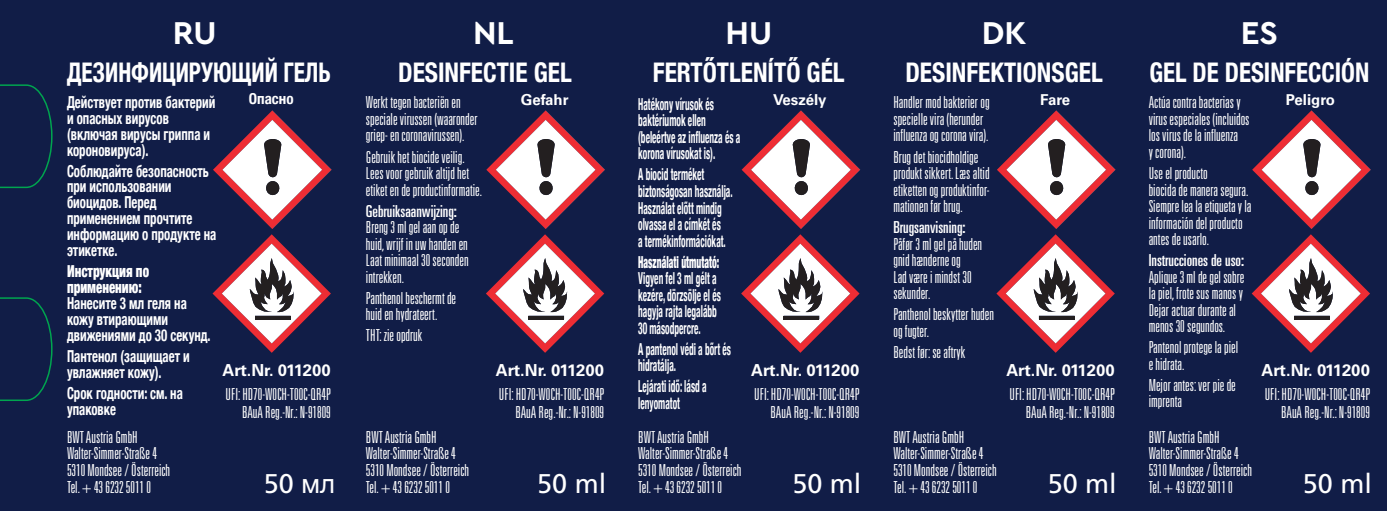
<style>
.page{position:relative;width:1387px;height:511px;background:#fff}
.page>*{position:absolute;margin:0;border:0;box-sizing:border-box;transform-origin:0 0}
.t1{font:700 33px "Cera PRO";letter-spacing:-.005em;color:#fff}
.t2{font:700 condensed 27px "Helvetica Neue";color:#fff;scale:.94 1}
.t3{font:27px "Frutiger LT";color:#fff}
.t4{font:700 condensed 27px "Helvetica Neue";color:#fff;scale:.86 1}
.t5{font:700 condensed 27px "Helvetica Neue";color:#fff;scale:.92 1}
.t6{font:300 ultra-condensed 16.5px/16.5px "Univers";color:#fff}
.t7{font:700 condensed 16.5px/16.5px "Helvetica Neue";color:#fff;scale:.57 1}
.t8{font:700 condensed 16.5px/15.9px "Helvetica Neue";color:#fff;scale:.78 1}
.t9{font:700 16.5px "Univers LT Std";color:#fff}
.t10{font:ultra-condensed 16.5px "Univers";color:#fff}
.t11{font:900 condensed 16.5px/15.9px "Helvetica Neue";color:#fff;scale:.78 1}
.t12{font:900 condensed 16.5px "Helvetica Neue";color:#fff;scale:.57 1}
.t13{font:700 15px "Univers LT Std";color:#fff}
.t14{font:700 condensed 15px "Helvetica Neue";color:#fff}
.s1{font-family:"Helvetica Neue"}
</style>
<div class="page">
<div style="left:0;top:0;width:1386px;height:510px;background:#111d47"></div>
<svg style="left:996px;top:110px;width:119px;height:242px"></svg>
<svg style="left:1038px;top:315px;width:36px;height:4px"></svg>
<svg style="left:741px;top:110px;width:119px;height:242px"></svg>
<svg style="left:783px;top:315px;width:36px;height:4px"></svg>
<svg style="left:486px;top:110px;width:119px;height:242px"></svg>
<svg style="left:528px;top:315px;width:36px;height:4px"></svg>
<svg style="left:1251px;top:110px;width:119px;height:242px"></svg>
<svg style="left:1293px;top:315px;width:36px;height:4px"></svg>
<svg style="left:212px;top:110px;width:119px;height:242px"></svg>
<svg style="left:255px;top:315px;width:36px;height:4px"></svg>
<svg style="left:0;top:84px;width:53px;height:105px"></svg>
<svg style="left:0;top:297px;width:53px;height:104px"></svg>
<h1 class="t1" style="left:173px;top:11px;width:45px">RU</h1>
<h1 class="t1" style="left:473px;top:11px;width:42px">NL</h1>
<h1 class="t1" style="left:725px;top:11px;width:48px">HU</h1>
<h1 class="t1" style="left:981px;top:11px;width:46px">DK</h1>
<h1 class="t1" style="left:1240px;top:11px;width:39px">ES</h1>
<h2 class="t2" style="left:653px;top:49px;width:205px">FERTŐTLENÍTŐ GÉL</h2>
<p class="t13" style="left:773px;top:91px;width:55px">Veszély</p>
<h2 class="t4" style="left:67px;top:49px;width:308px">ДЕЗИНФИЦИРУЮЩИЙ ГЕЛЬ</h2>
<h2 class="t2" style="left:398px;top:49px;width:186px">DESINFECTIE GEL</h2>
<h2 class="t5" style="left:1149px;top:49px;width:240px">GEL DE DESINFECCIÓN</h2>
<p class="t13" style="left:520px;top:91px;width:49px">Gefahr</p>
<h2 class="t2" style="left:905px;top:49px;width:211px">DESINFEKTIONSGEL</h2>
<p class="t6" style="left:893px;top:94px;width:98px">Handler mod bakterier og</p>
<p class="t13" style="left:1040px;top:91px;width:31px">Fare</p>
<p class="t6" style="left:893px;top:110px;width:97px">specielle vira (herunder influenza og corona vira).</p>
<p class="t6" style="left:893px;top:148px;width:98px">Brug det biocidholdige produkt sikkert. Læs altid etiketten og produktinfor&shy;mationen før brug.</p>
<p class="t10" style="left:893px;top:218px;width:74px">Brugsanvisning:</p>
<p class="t6" style="left:893px;top:235px;width:90px">Påfør 3 ml gel på huden gnid hænderne og<br>Lad være i mindst 30 sekunder.</p>
<p class="t6" style="left:893px;top:305px;width:102px">Panthenol beskytter huden og fugter.</p>
<p class="t6" style="left:893px;top:343px;width:74px">Bedst før: se aftryk</p>
<p class="t9" style="left:1006px;top:360px;width:110px">Art.Nr. 011200</p>
<p class="t6" style="left:1009px;top:384px;width:107px;line-height:18px;text-align:right">UFI: HD70-W0CH-T00C-QR4P<br>BAuA Reg.-Nr.: N-91809</p>
<p class="t14" style="left:249px;top:86px;width:46px">Опасно</p>
<p class="t13" style="left:1285px;top:91px;width:51px">Peligro</p>
<p class="t8" style="left:67px;top:93px;width:192px">Действует против бактерий и опасных вирусов (включая вирусы гриппа и короновируса).</p>
<p class="t8" style="left:67px;top:161px;width:193px">Соблюдайте безопасность при использовании биоцидов. Перед применением прочтите информацию о продукте на этикетке.</p>
<p class="t11" style="left:67px;top:262px;width:107px">Инструкция по применению:</p>
<p class="t8" style="left:67px;top:294px;width:186px">Нанесите 3 мл геля на кожу втирающими движениями до 30 секунд.</p>
<p class="t8" style="left:67px;top:346px;width:159px">Пантенол (защищает и увлажняет кожу).</p>
<p class="t8" style="left:67px;top:383px;width:150px">Срок годности: см. на упаковке</p>
<p class="t6" style="left:366px;top:94px;width:113px">Werkt tegen bacteriën en speciale virussen (waaronder griep- en coronavirussen).</p>
<p class="t6" style="left:366px;top:148px;width:118px">Gebruik het biocide veilig.<br>Lees voor gebruik altijd het etiket en de productinformatie.</p>
<p class="t10" style="left:366px;top:201px;width:93px">Gebruiksaanwijzing:</p>
<p class="t6" style="left:366px;top:218px;width:104px">Breng 3 ml gel aan op de huid, wrijf in uw handen en<br>Laat minimaal 30 seconden intrekken.</p>
<p class="t6" style="left:366px;top:289px;width:92px">Panthenol beschermt de huid en hydrateert.</p>
<p class="t6" style="left:366px;top:326px;width:58px">THT: zie opdruk</p>
<p class="t6" style="left:1148px;top:94px;width:102px">Actúa contra bacterias y virus especiales (incluidos los virus de la influenza<br>y corona).</p>
<p class="t6" style="left:1148px;top:164px;width:104px">Use el producto<br>biocida de manera segura.<br>Siempre lea la etiqueta y la información del producto antes de usarlo.</p>
<p class="t10" style="left:1148px;top:251px;width:97px">Instrucciones de uso:</p>
<p class="t6" style="left:1148px;top:268px;width:97px">Aplique 3 ml de gel sobre la piel, frote sus manos y<br>Dejar actuar durante al menos 30 segundos.</p>
<p class="t6" style="left:1148px;top:338px;width:91px">Pantenol protege la piel e hidrata.</p>
<p class="t6" style="left:1148px;top:376px;width:89px">Mejor antes: ver pie de imprenta</p>
<p class="t7" style="left:638px;top:94px;width:181px">Hatékony vírusok és baktériumok ellen (beleértve az influenza és a korona vírusokat is).</p>
<p class="t7" style="left:638px;top:165px;width:167px">A biocid terméket biztonságosan használja.<br>Használat előtt mindig olvassa el a címkét és<br>a termékinformációkat.</p>
<p class="t12" style="left:638px;top:248px;width:144px">Használati útmutató:</p>
<p class="t7" style="left:638px;top:268px;width:146px">Vigyen fel 3 ml gélt a kezére, dörzsölje el és hagyja rajta legalább<br>30 másodpercre.</p>
<p class="t7" style="left:638px;top:339px;width:164px">A pantenol védi a bőrt és hidratálja.</p>
<p class="t7" style="left:638px;top:376px;width:122px">Lejárati idő: lásd a lenyomatot</p>
<p class="t9" style="left:222px;top:360px;width:110px">Art.Nr. 011200</p>
<p class="t6" style="left:225px;top:384px;width:107px;line-height:18px;text-align:right">UFI: HD70-W0CH-T00C-QR4P<br>BAuA Reg.-Nr.: N-91809</p>
<p class="t9" style="left:496px;top:360px;width:110px">Art.Nr. 011200</p>
<p class="t6" style="left:499px;top:384px;width:107px;line-height:18px;text-align:right">UFI: HD70-W0CH-T00C-QR4P<br>BAuA Reg.-Nr.: N-91809</p>
<p class="t9" style="left:751px;top:360px;width:110px">Art.Nr. 011200</p>
<p class="t6" style="left:754px;top:384px;width:107px;line-height:18px;text-align:right">UFI: HD70-W0CH-T00C-QR4P<br>BAuA Reg.-Nr.: N-91809</p>
<p class="t9" style="left:1261px;top:360px;width:110px">Art.Nr. 011200</p>
<p class="t6" style="left:1264px;top:384px;width:107px;line-height:18px;text-align:right">UFI: HD70-W0CH-T00C-QR4P<br>BAuA Reg.-Nr.: N-91809</p>
<p class="t6" style="left:67px;top:428px;width:105px">BWT Austria GmbH<br>Walter-Simmer-Straße 4<br>5310 Mondsee / Österreich<br>Tel. + 43 6232 5011 0</p>
<h2 class="t3" style="left:264px;top:467px;width:73px">50 <span class="s1">мл</span></h2>
<p class="t6" style="left:366px;top:428px;width:105px">BWT Austria GmbH<br>Walter-Simmer-Straße 4<br>5310 Mondsee / Österreich<br>Tel. + 43 6232 5011 0</p>
<h2 class="t3" style="left:537px;top:467px;width:71px">50 ml</h2>
<p class="t6" style="left:638px;top:428px;width:105px">BWT Austria GmbH<br>Walter-Simmer-Straße 4<br>5310 Mondsee / Österreich<br>Tel. + 43 6232 5011 0</p>
<h2 class="t3" style="left:792px;top:467px;width:71px">50 ml</h2>
<p class="t6" style="left:893px;top:428px;width:105px">BWT Austria GmbH<br>Walter-Simmer-Straße 4<br>5310 Mondsee / Österreich<br>Tel. + 43 6232 5011 0</p>
<h2 class="t3" style="left:1047px;top:467px;width:71px">50 ml</h2>
<p class="t6" style="left:1148px;top:428px;width:105px">BWT Austria GmbH<br>Walter-Simmer-Straße 4<br>5310 Mondsee / Österreich<br>Tel. + 43 6232 5011 0</p>
<h2 class="t3" style="left:1302px;top:467px;width:71px">50 ml</h2>
</div>
